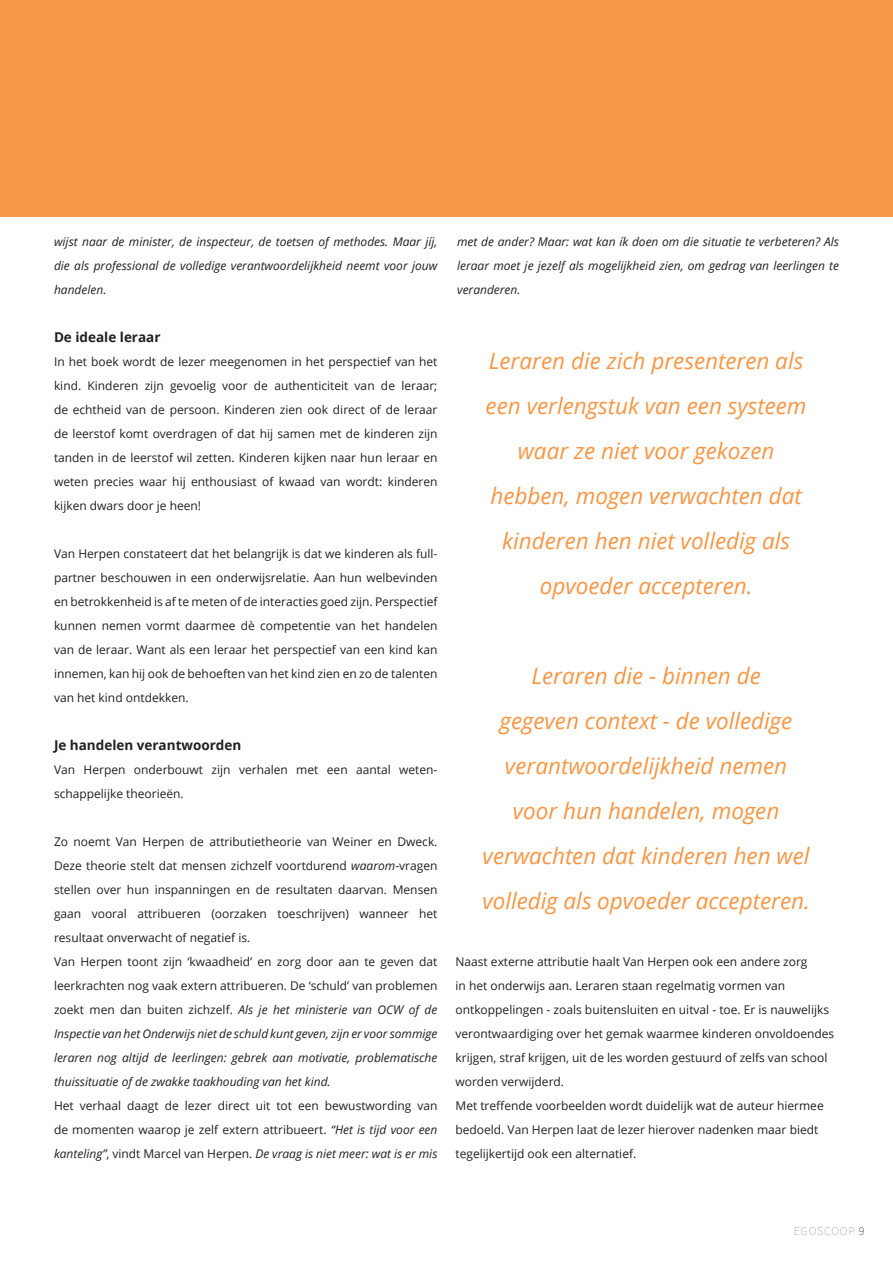
<style>
.page{position:relative;width:893px;height:1263px;background:#fff}
.page>*{position:absolute;margin:0;border:0;box-sizing:border-box;transform-origin:0 0}
.t1{font:italic 22.5px/45px "Open Sans";color:#f79644;text-align:center}
.t2{font:700 13.5px "Open Sans";color:#221f1f}
.t3{font:12px/24px "Open Sans";color:#221f1f;text-align:justify}
.t4{font:italic 12px/24px "Open Sans";color:#221f1f;text-align:justify}
.t5{font:200 12px "Source Sans Pro";letter-spacing:.06em;color:#939597}
.s1{font-style:italic}
.s2{color:#221f1f}
</style>
<div class="page">
<div style="left:0;top:0;width:893px;height:216px;background:#f79644"></div>
<p class="t4" style="left:54px;top:231px;width:385px">wijst naar de minister, de inspecteur, de toetsen of methodes. Maar jíj, die als professional de volledige verantwoordelijkheid neemt voor jouw handelen.</p>
<p class="t2" style="left:54px;top:332px;width:108px">De ideale leraar</p>
<p class="t3" style="left:54px;top:351px;width:385px">In het boek wordt de lezer meegenomen in het perspectief van het kind. Kinderen zijn gevoelig voor de authenticiteit van de leraar; de echtheid van de persoon. Kinderen zien ook direct of de leraar de leerstof komt overdragen of dat hij samen met de kinderen zijn tanden in de leerstof wil zetten. Kinderen kijken naar hun leraar en weten precies waar hij enthousiast of kwaad van wordt: kinderen kijken dwars door je heen!</p>
<p class="t3" style="left:54px;top:541px;width:385px">Van Herpen constateert dat het belangrijk is dat we kinderen als full&shy;partner beschouwen in een onderwijsrelatie. Aan hun welbevinden en betrokkenheid is af te meten of de interacties goed zijn. Perspectief kunnen nemen vormt daarmee dè competentie van het handelen van de leraar. Want als een leraar het perspectief van een kind kan innemen, kan hij ook de behoeften van het kind zien en zo de talenten van het kind ontdekken.</p>
<p class="t2" style="left:54px;top:740px;width:189px">Je handelen verantwoorden</p>
<p class="t3" style="left:54px;top:757px;width:385px">Van Herpen onderbouwt zijn verhalen met een aantal weten&shy;schappelijke theorieën.</p>
<p class="t3" style="left:54px;top:831px;width:385px;text-align:left">Zo noemt Van Herpen de attributietheorie van Weiner en Dweck.<br>Deze theorie stelt dat mensen zichzelf voortdurend <span class="s1">waarom</span>-vragen stellen over hun inspanningen en de resultaten daarvan. Mensen gaan vooral attribueren (oorzaken toeschrijven) wanneer het resultaat onverwacht of negatief is.<br>Van Herpen toont zijn ‘kwaadheid’ en zorg door aan te geven dat leerkrachten nog vaak extern attribueren. De ‘schuld’ van problemen zoekt men dan buiten zichzelf. <span class="s1">Als je het ministerie van OCW of de Inspectie van het Onderwijs niet de schuld kunt geven, zijn er voor sommige leraren nog altijd de leerlingen: gebrek aan motivatie, problematische thuissituatie of de zwakke taakhouding van het kind.</span></p>
<p class="t3" style="left:54px;top:1095px;width:385px">Het verhaal daagt de lezer direct uit tot een bewustwording van de momenten waarop je zelf extern attribueert. <span class="s1">“Het is tijd voor een kanteling”</span>, vindt Marcel van Herpen. <span class="s1">De vraag is niet meer: wat is er mis</span></p>
<p class="t4" style="left:457px;top:231px;width:383px">met de ander? Maar: wat kan ík doen om die situatie te verbeteren? Als leraar moet je jezelf als mogelijkheid zien, om gedrag van leerlingen te veranderen.</p>
<h1 class="t1" style="left:486px;top:340px;width:322px">Leraren die zich presenteren als een verlengstuk van een systeem waar ze niet voor gekozen hebben, mogen verwachten dat kinderen hen niet volledig als opvoeder accepteren.</h1>
<h1 class="t1" style="left:482px;top:655px;width:329px">Leraren die - binnen de<br>gegeven context - de volledige verantwoordelijkheid nemen voor hun handelen, mogen verwachten dat kinderen hen wel volledig als opvoeder accepteren.</h1>
<p class="t3" style="left:455px;top:951px;width:380px;text-align:left">Naast externe attributie haalt Van Herpen ook een andere zorg<br>in het onderwijs aan. Leraren staan regelmatig vormen van ontkoppelingen - zoals buitensluiten en uitval - toe. Er is nauwelijks verontwaardiging over het gemak waarmee kinderen onvoldoendes krijgen, straf krijgen, uit de les worden gestuurd of zelfs van school worden verwijderd.<br>Met trefende voorbeelden wordt duidelijk wat de auteur hiermee bedoeld. Van Herpen laat de lezer hierover nadenken maar biedt tegelijkertijd ook een alternatief.</p>
<p class="t5" style="left:794px;top:1224px;width:72px">EGOSCOOP <span class="s2">9</span></p>
</div>
